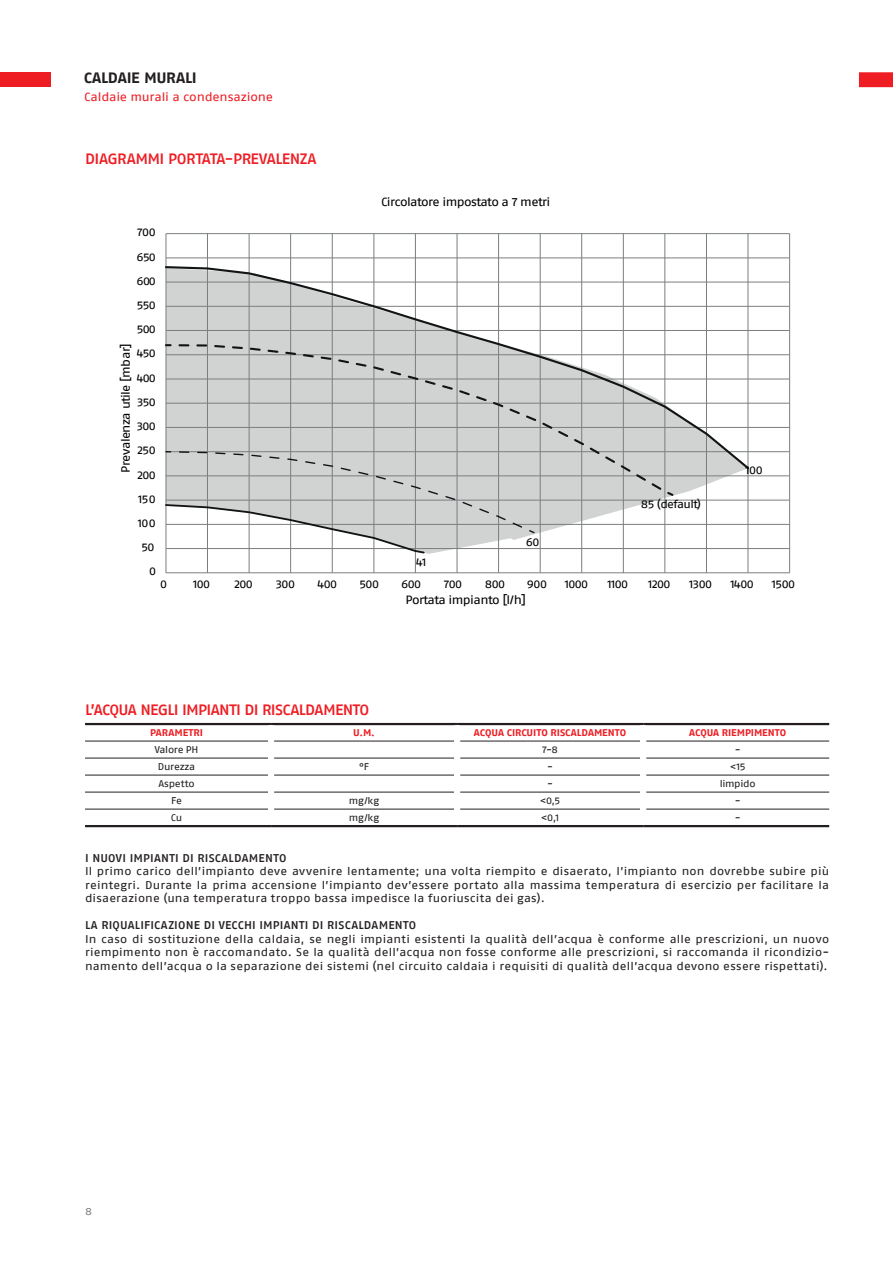
<style>
.page{position:relative;width:893px;height:1263px;background:#fff}
.page>*{position:absolute;margin:0;border:0;box-sizing:border-box;transform-origin:0 0}
.t1{font:500 15px "Fago Ex Lf";letter-spacing:-.04em;color:#ee1d23}
.t2{font:700 15px "Fago Ex Lf";letter-spacing:-.01em;color:#231f20}
.t3{font:12px "Fago Ex Lf";letter-spacing:-.05em;color:#000001}
.t4{font:12px "Fago Ex Lf";letter-spacing:-.015em;color:#ee1d23}
.t5{font:11.25px/13.5px "Fago Ex Lf";letter-spacing:.015em;color:#231f20;text-align:justify}
.t6{font:11.25px "Fago Ex Lf";letter-spacing:-.05em;color:#000001}
.t7{font:500 11.25px "Fago Ex Lf";letter-spacing:.02em;color:#231f20}
.t8{font:10.5px "Fago Ex Lf";color:#808285}
.t9{font:9.75px "Fago Ex Lf";letter-spacing:-.03em;color:#231f20}
.t10{font:700 9.75px "Fago Ex Lf";color:#ee1d23}
.t11{font:9.75px "Fago Ex Lf";letter-spacing:-.005em;color:#231f20}
</style>
<div class="page">
<div style="left:859px;top:72px;width:34px;height:15px;background:#ee1d23"></div>
<div style="left:0;top:72px;width:51px;height:15px;background:#ee1d23"></div>
<svg style="left:535px;top:469px;width:213px;height:85px"></svg>
<hr style="left:166px;top:548px;width:624px;height:1px;background:#7b7e7f">
<hr style="left:166px;top:524px;width:624px;height:1px;background:#7b7e7f">
<hr style="left:166px;top:500px;width:624px;height:1px;background:#7b7e7f">
<hr style="left:166px;top:475px;width:624px;height:1px;background:#7b7e7f">
<hr style="left:166px;top:451px;width:624px;height:1px;background:#7b7e7f">
<hr style="left:166px;top:427px;width:624px;height:1px;background:#7b7e7f">
<hr style="left:166px;top:403px;width:624px;height:1px;background:#7b7e7f">
<hr style="left:166px;top:379px;width:624px;height:1px;background:#7b7e7f">
<hr style="left:166px;top:354px;width:624px;height:1px;background:#7b7e7f">
<hr style="left:166px;top:330px;width:624px;height:1px;background:#7b7e7f">
<hr style="left:166px;top:306px;width:624px;height:1px;background:#7b7e7f">
<hr style="left:166px;top:282px;width:624px;height:1px;background:#7b7e7f">
<hr style="left:166px;top:258px;width:624px;height:1px;background:#7b7e7f">
<hr style="left:166px;top:233px;width:624px;height:1px;background:#7b7e7f">
<hr style="left:207px;top:234px;width:1px;height:339px;background:#7b7e7f">
<hr style="left:249px;top:234px;width:1px;height:339px;background:#7b7e7f">
<hr style="left:290px;top:234px;width:1px;height:339px;background:#7b7e7f">
<hr style="left:332px;top:234px;width:1px;height:339px;background:#7b7e7f">
<hr style="left:374px;top:234px;width:1px;height:339px;background:#7b7e7f">
<hr style="left:415px;top:234px;width:1px;height:339px;background:#7b7e7f">
<hr style="left:457px;top:234px;width:1px;height:339px;background:#7b7e7f">
<hr style="left:498px;top:234px;width:1px;height:339px;background:#7b7e7f">
<hr style="left:540px;top:234px;width:1px;height:339px;background:#7b7e7f">
<hr style="left:581px;top:234px;width:1px;height:339px;background:#7b7e7f">
<hr style="left:623px;top:234px;width:1px;height:339px;background:#7b7e7f">
<hr style="left:664px;top:234px;width:1px;height:339px;background:#7b7e7f">
<hr style="left:706px;top:234px;width:1px;height:339px;background:#7b7e7f">
<hr style="left:748px;top:234px;width:1px;height:339px;background:#7b7e7f">
<hr style="left:789px;top:234px;width:1px;height:339px;background:#7b7e7f">
<hr style="left:166px;top:234px;width:1px;height:339px;background:#7b7e7f">
<hr style="left:166px;top:572px;width:624px;height:1px;background:#7b7e7f">
<svg style="left:166px;top:266px;width:583px;height:203px"></svg>
<svg style="left:630px;top:470px;width:44px;height:26px"></svg>
<svg style="left:173px;top:344px;width:459px;height:130px;background:#cacbcb"></svg>
<svg style="left:166px;top:450px;width:369px;height:104px"></svg>
<hr style="left:85px;top:723px;width:186px;height:2px;background:#231f20">
<hr style="left:271px;top:723px;width:186px;height:2px;background:#231f20">
<hr style="left:457px;top:723px;width:186px;height:2px;background:#231f20">
<hr style="left:643px;top:723px;width:186px;height:2px;background:#231f20">
<hr style="left:85px;top:741px;width:183px;height:1px;background:#231f20">
<hr style="left:274px;top:741px;width:180px;height:1px;background:#231f20">
<hr style="left:460px;top:741px;width:180px;height:1px;background:#231f20">
<hr style="left:646px;top:741px;width:183px;height:1px;background:#231f20">
<hr style="left:85px;top:758px;width:183px;height:1px;background:#231f20">
<hr style="left:274px;top:758px;width:180px;height:1px;background:#231f20">
<hr style="left:460px;top:758px;width:180px;height:1px;background:#231f20">
<hr style="left:646px;top:758px;width:183px;height:1px;background:#231f20">
<hr style="left:85px;top:775px;width:183px;height:1px;background:#231f20">
<hr style="left:274px;top:775px;width:180px;height:1px;background:#231f20">
<hr style="left:460px;top:775px;width:180px;height:1px;background:#231f20">
<hr style="left:646px;top:775px;width:183px;height:1px;background:#231f20">
<hr style="left:85px;top:792px;width:183px;height:1px;background:#231f20">
<hr style="left:274px;top:792px;width:180px;height:1px;background:#231f20">
<hr style="left:460px;top:792px;width:180px;height:1px;background:#231f20">
<hr style="left:646px;top:792px;width:183px;height:1px;background:#231f20">
<hr style="left:85px;top:809px;width:183px;height:1px;background:#231f20">
<hr style="left:274px;top:809px;width:180px;height:1px;background:#231f20">
<hr style="left:460px;top:809px;width:180px;height:1px;background:#231f20">
<hr style="left:646px;top:809px;width:183px;height:1px;background:#231f20">
<hr style="left:85px;top:825px;width:186px;height:2px;background:#231f20">
<hr style="left:271px;top:825px;width:186px;height:2px;background:#231f20">
<hr style="left:457px;top:825px;width:186px;height:2px;background:#231f20">
<hr style="left:643px;top:825px;width:186px;height:2px;background:#231f20">
<h1 class="t2" style="left:84px;top:69px;width:115px">CALDAIE MURALI</h1>
<p class="t4" style="left:84px;top:90px;width:190px">Caldaie murali a condensazione</p>
<h1 class="t1" style="left:85px;top:150px;width:233px">DIAGRAMMI PORTATA-PREVALENZA</h1>
<p class="t6" style="left:137px;top:226px;width:20px">700</p>
<p class="t6" style="left:137px;top:250px;width:21px">650</p>
<p class="t6" style="left:136px;top:274px;width:21px">600</p>
<p class="t6" style="left:137px;top:298px;width:20px">550</p>
<p class="t6" style="left:137px;top:323px;width:20px">500</p>
<p class="t3" style="left:119px;top:473px;width:131px;rotate:-90deg">Prevalenza utile [mbar]</p>
<p class="t6" style="left:137px;top:347px;width:20px">450</p>
<p class="t6" style="left:137px;top:371px;width:20px">400</p>
<p class="t6" style="left:137px;top:395px;width:20px">350</p>
<p class="t6" style="left:137px;top:419px;width:20px">300</p>
<p class="t6" style="left:137px;top:444px;width:20px">250</p>
<p class="t6" style="left:137px;top:468px;width:20px">200</p>
<p class="t6" style="left:138px;top:492px;width:19px">150</p>
<p class="t6" style="left:138px;top:516px;width:19px">100</p>
<p class="t6" style="left:141px;top:541px;width:15px">50</p>
<p class="t6" style="left:149px;top:565px;width:8px">0</p>
<p class="t3" style="left:381px;top:194px;width:171px">Circolatore impostato a 7 metri</p>
<p class="t6" style="left:416px;top:555px;width:12px">41</p>
<p class="t6" style="left:526px;top:536px;width:15px">60</p>
<p class="t6" style="left:641px;top:498px;width:62px">85 (default)</p>
<p class="t6" style="left:745px;top:463px;width:19px">100</p>
<p class="t6" style="left:160px;top:577px;width:8px">0</p>
<p class="t6" style="left:193px;top:577px;width:19px">100</p>
<p class="t6" style="left:234px;top:577px;width:20px">200</p>
<p class="t6" style="left:276px;top:577px;width:21px">300</p>
<p class="t6" style="left:318px;top:577px;width:21px">400</p>
<p class="t6" style="left:359px;top:577px;width:21px">500</p>
<p class="t6" style="left:401px;top:577px;width:22px">600</p>
<p class="t6" style="left:444px;top:577px;width:20px">700</p>
<p class="t6" style="left:485px;top:577px;width:22px">800</p>
<p class="t6" style="left:527px;top:577px;width:22px">900</p>
<p class="t6" style="left:565px;top:577px;width:25px">1000</p>
<p class="t6" style="left:607px;top:577px;width:22px">1100</p>
<p class="t6" style="left:648px;top:577px;width:24px">1200</p>
<p class="t6" style="left:689px;top:577px;width:24px">1300</p>
<p class="t6" style="left:731px;top:577px;width:25px">1400</p>
<p class="t6" style="left:772px;top:577px;width:25px">1500</p>
<p class="t3" style="left:406px;top:592px;width:122px">Portata impianto [l/h]</p>
<h1 class="t1" style="left:85px;top:701px;width:286px">L’ACQUA NEGLI IMPIANTI DI RISCALDAMENTO</h1>
<p class="t10" style="left:150px;top:727px;width:54px">PARAMETRI</p>
<p class="t10" style="left:353px;top:727px;width:23px">U.M.</p>
<p class="t10" style="left:474px;top:727px;width:154px">ACQUA CIRCUITO RISCALDAMENTO</p>
<p class="t10" style="left:689px;top:727px;width:99px">ACQUA RIEMPIMENTO</p>
<p class="t9" style="left:155px;top:744px;width:45px">Valore PH</p>
<p class="t9" style="left:542px;top:744px;width:17px">7-8</p>
<p class="t9" style="left:735px;top:744px;width:7px">-</p>
<p class="t9" style="left:158px;top:761px;width:39px">Durezza</p>
<p class="t9" style="left:359px;top:761px;width:11px">°F</p>
<p class="t9" style="left:547px;top:761px;width:7px">-</p>
<p class="t9" style="left:730px;top:761px;width:17px">&lt;15</p>
<p class="t11" style="left:158px;top:778px;width:38px">Aspetto</p>
<p class="t9" style="left:547px;top:778px;width:7px">-</p>
<p class="t9" style="left:720px;top:778px;width:37px">limpido</p>
<p class="t9" style="left:171px;top:795px;width:12px">Fe</p>
<p class="t9" style="left:349px;top:795px;width:32px">mg/kg</p>
<p class="t9" style="left:540px;top:795px;width:22px">&lt;0,5</p>
<p class="t9" style="left:735px;top:795px;width:7px">-</p>
<p class="t9" style="left:171px;top:811px;width:13px">Cu</p>
<p class="t9" style="left:349px;top:811px;width:32px">mg/kg</p>
<p class="t9" style="left:541px;top:811px;width:20px">&lt;0,1</p>
<p class="t9" style="left:735px;top:811px;width:7px">-</p>
<p class="t7" style="left:85px;top:851px;width:203px">I NUOVI IMPIANTI DI RISCALDAMENTO</p>
<p class="t5" style="left:85px;top:864px;width:746px">Il primo carico dell’impianto deve avvenire lentamente; una volta riempito e disaerato, l’impianto non dovrebbe subire più reintegri. Durante la prima accensione l’impianto dev’essere portato alla massima temperatura di esercizio per facilitare la disaerazione (una temperatura troppo bassa impedisce la fuoriuscita dei gas).</p>
<p class="t7" style="left:85px;top:918px;width:333px">LA RIQUALIFICAZIONE DI VECCHI IMPIANTI DI RISCALDAMENTO</p>
<p class="t5" style="left:85px;top:932px;width:746px">In caso di sostituzione della caldaia, se negli impianti esistenti la qualità dell’acqua è conforme alle prescrizioni, un nuovo riempimento non è raccomandato. Se la qualità dell’acqua non fosse conforme alle prescrizioni, si raccomanda il ricondizio&shy;namento dell’acqua o la separazione dei sistemi (nel circuito caldaia i requisiti di qualità dell’acqua devono essere rispettati).</p>
<p class="t8" style="left:85px;top:1205px;width:8px">8</p>
</div>
